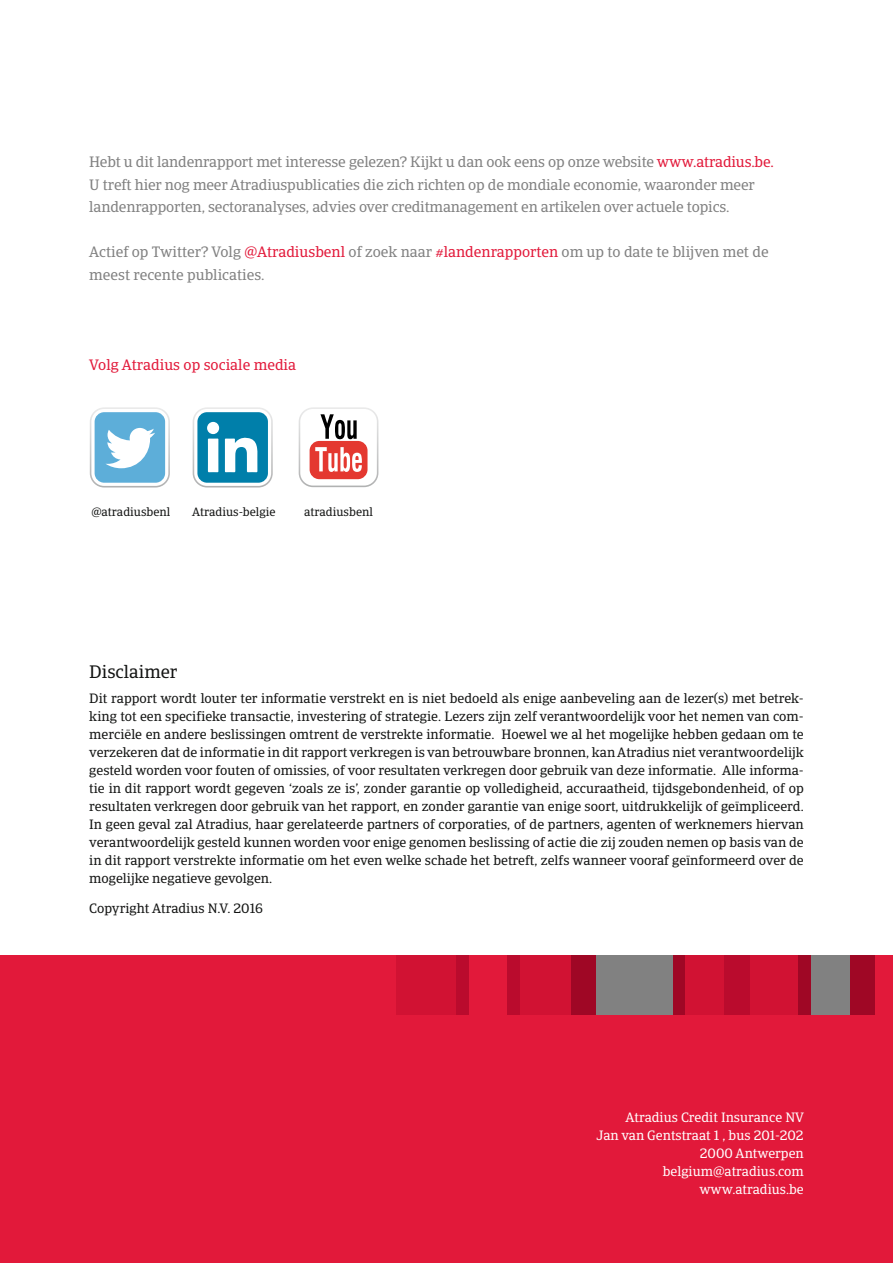
<style>
.page{position:relative;width:893px;height:1263px;background:#fff}
.page>*{position:absolute;margin:0;border:0;box-sizing:border-box;transform-origin:0 0}
.t1{font:18px "Catalana";color:#131413}
.t2{font:15px/22.5px "Catalana";letter-spacing:-.01em;color:#818181}
.t3{font:15px "Catalana";color:#e2193a}
.t4{font:13.5px/18px "Catalana";color:#131413;text-align:justify}
.t5{font:13.5px/18px "Catalana";color:#fff;text-align:right}
.t6{font:12px "Catalana";color:#131413}
.s1{color:#e2193a}
</style>
<div class="page">
<div style="left:0;top:1007px;width:893px;height:256px;background:#e2193a"></div>
<div style="left:0;top:955px;width:893px;height:59px;background:#e2193a"></div>
<div style="left:456px;top:955px;width:13px;height:59px;background:#ba0b2d"></div>
<div style="left:396px;top:955px;width:60px;height:59px;background:#d11233"></div>
<div style="left:520px;top:955px;width:51px;height:59px;background:#d11233"></div>
<div style="left:749px;top:955px;width:49px;height:59px;background:#d11233"></div>
<div style="left:571px;top:955px;width:25px;height:59px;background:#9f0725"></div>
<div style="left:724px;top:955px;width:25px;height:59px;background:#ba0b2d"></div>
<div style="left:849px;top:955px;width:26px;height:59px;background:#9f0725"></div>
<div style="left:507px;top:955px;width:13px;height:59px;background:#ba0b2d"></div>
<div style="left:596px;top:955px;width:77px;height:59px;background:#818181"></div>
<div style="left:673px;top:955px;width:13px;height:59px;background:#9f0725"></div>
<div style="left:686px;top:955px;width:38px;height:59px;background:#d11233"></div>
<div style="left:811px;top:955px;width:38px;height:59px;background:#818181"></div>
<div style="left:798px;top:955px;width:13px;height:59px;background:#9f0725"></div>
<svg style="left:193px;top:407px;width:80px;height:80px"></svg>
<div style="left:207px;top:422px;width:12px;height:12px;background:#feffff;border-radius:50%"></div>
<svg style="left:90px;top:407px;width:80px;height:80px"></svg>
<svg style="left:299px;top:407px;width:79px;height:80px"></svg>
<p class="t2" style="left:89px;top:151px;width:686px">Hebt u dit landenrapport met interesse gelezen? Kijkt u dan ook eens op onze website <span class="s1">www.atradius.be.<br></span>U treft hier nog meer Atradiuspublicaties die zich richten op de mondiale economie, waaronder meer landenrapporten, sectoranalyses, advies over creditmanagement en artikelen over actuele topics.</p>
<p class="t2" style="left:89px;top:241px;width:681px">Actief op Twitter? Volg <span class="s1">@Atradiusbenl</span> of zoek naar <span class="s1">#landenrapporten</span> om up to date te blijven met de meest recente publicaties.</p>
<p class="t3" style="left:89px;top:356px;width:208px">Volg Atradius op sociale media</p>
<p class="t6" style="left:91px;top:505px;width:81px">@atradiusbenl</p>
<p class="t6" style="left:192px;top:505px;width:85px">Atradius-belgie</p>
<p class="t6" style="left:304px;top:505px;width:70px">atradiusbenl</p>
<h1 class="t1" style="left:89px;top:661px;width:90px">Disclaimer</h1>
<p class="t4" style="left:89px;top:690px;width:716px">Dit rapport wordt louter ter informatie verstrekt en is niet bedoeld als enige aanbeveling aan de lezer(s) met betrek&shy;king tot een specifieke transactie, investering of strategie. Lezers zijn zelf verantwoordelijk voor het nemen van com&shy;merciële en andere beslissingen omtrent de verstrekte informatie. Hoewel we al het mogelijke hebben gedaan om te verzekeren dat de informatie in dit rapport verkregen is van betrouwbare bronnen, kan Atradius niet verantwoordelijk gesteld worden voor fouten of omissies, of voor resultaten verkregen door gebruik van deze informatie. Alle informa&shy;tie in dit rapport wordt gegeven ‘zoals ze is’, zonder garantie op volledigheid, accuraatheid, tijdsgebondenheid, of op resultaten verkregen door gebruik van het rapport, en zonder garantie van enige soort, uitdrukkelijk of geïmpliceerd.<br>In geen geval zal Atradius, haar gerelateerde partners of corporaties, of de partners, agenten of werknemers hiervan verantwoordelijk gesteld kunnen worden voor enige genomen beslissing of actie die zij zouden nemen op basis van de in dit rapport verstrekte informatie om het even welke schade het betreft, zelfs wanneer vooraf geïnformeerd over de mogelijke negatieve gevolgen.</p>
<p class="t4" style="left:89px;top:900px;width:175px">Copyright Atradius N.V. 2016</p>
<p class="t5" style="left:597px;top:1108px;width:209px">Atradius Credit Insurance NV<br>Jan van Gentstraat 1 , bus 201-202<br>2000 Antwerpen belgium@atradius.com www.atradius.be</p>
</div>
